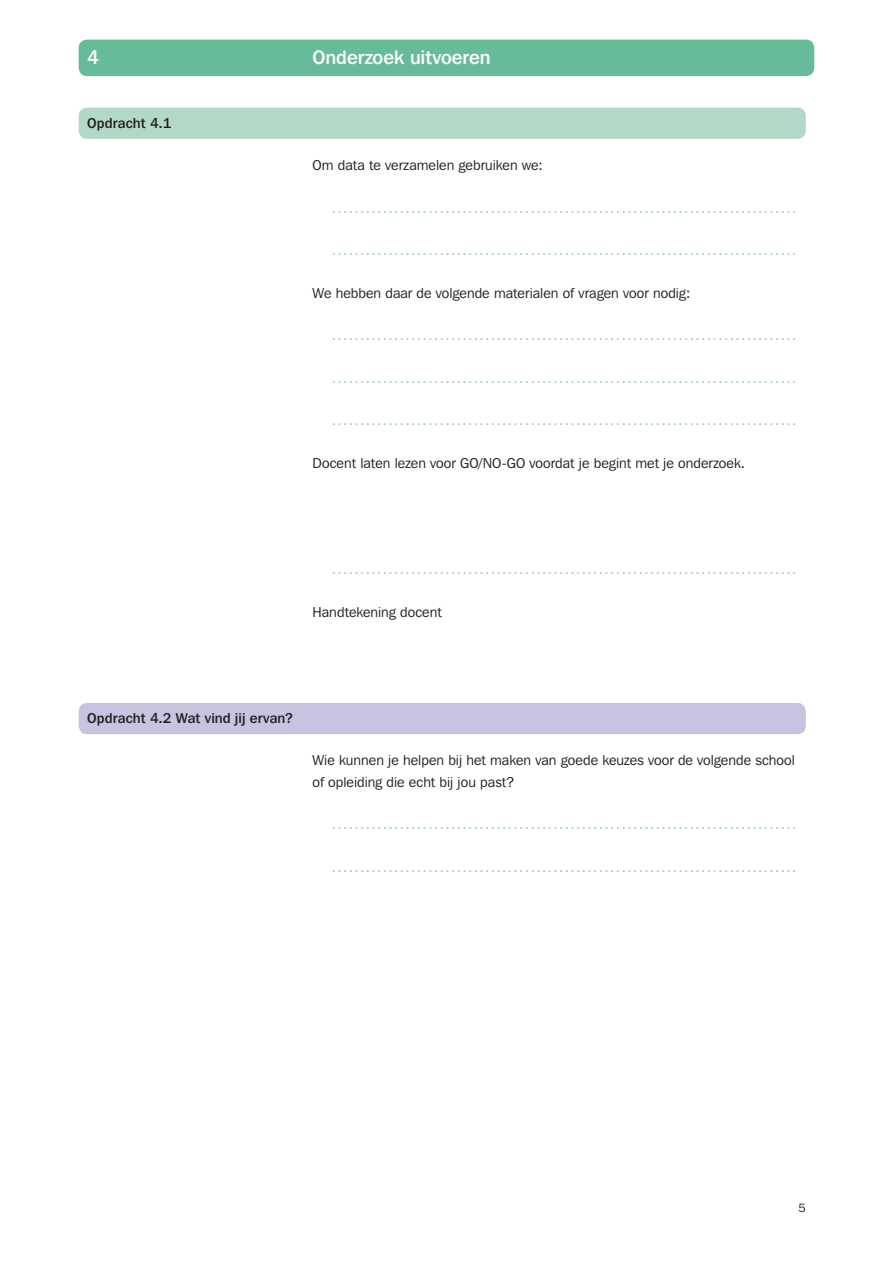
<style>
.page{position:relative;width:893px;height:1263px;background:#fff}
.page>*{position:absolute;margin:0;border:0;box-sizing:border-box;transform-origin:0 0}
.t1{font:500 19.5px "Franklin Gothic IT Cby BT";color:#fff}
.t2{font:14.25px "Franklin Gothic IT Cby BT";color:#95c4d7}
.t3{font:14.25px/21.3px "Franklin Gothic IT Cby BT";color:#231f20}
.t4{font:500 14.25px "Franklin Gothic IT Cby BT";letter-spacing:.005em;color:#231f20}
.t5{font:12px "Franklin Gothic IT Cby BT";color:#231f20}
</style>
<div class="page">
<div style="left:79px;top:40px;width:735px;height:36px;background:#6b9;border-radius:9px"></div>
<div style="left:79px;top:108px;width:727px;height:31px;background:#b2d9c7;border-radius:9px"></div>
<div style="left:79px;top:703px;width:727px;height:31px;background:#c6c4e1;border-radius:9px"></div>
<h1 class="t1" style="left:87px;top:45px;width:13px">4</h1>
<h1 class="t1" style="left:313px;top:45px;width:179px">Onderzoek uitvoeren</h1>
<p class="t4" style="left:87px;top:114px;width:86px">Opdracht 4.1</p>
<p class="t3" style="left:313px;top:154px;width:232px">Om data te verzamelen gebruiken we:</p>
<p class="t2" style="left:332px;top:199px;width:466px">..................................................................................</p>
<p class="t2" style="left:332px;top:241px;width:466px">..................................................................................</p>
<p class="t3" style="left:313px;top:282px;width:379px">We hebben daar de volgende materialen of vragen voor nodig:</p>
<p class="t2" style="left:332px;top:326px;width:466px">..................................................................................</p>
<p class="t2" style="left:332px;top:369px;width:466px">..................................................................................</p>
<p class="t2" style="left:332px;top:411px;width:466px">..................................................................................</p>
<p class="t3" style="left:313px;top:452px;width:434px">Docent laten lezen voor GO/NO-GO voordat je begint met je onderzoek.</p>
<p class="t2" style="left:332px;top:560px;width:466px">..................................................................................</p>
<p class="t3" style="left:313px;top:601px;width:131px">Handtekening docent</p>
<p class="t4" style="left:87px;top:709px;width:207px">Opdracht 4.2 Wat vind jij ervan?</p>
<p class="t3" style="left:313px;top:750px;width:484px">Wie kunnen je helpen bij het maken van goede keuzes voor de volgende school of opleiding die echt bij jou past?</p>
<p class="t2" style="left:332px;top:815px;width:466px">..................................................................................</p>
<p class="t2" style="left:332px;top:858px;width:466px">..................................................................................</p>
<p class="t5" style="left:799px;top:1200px;width:9px">5</p>
</div>
